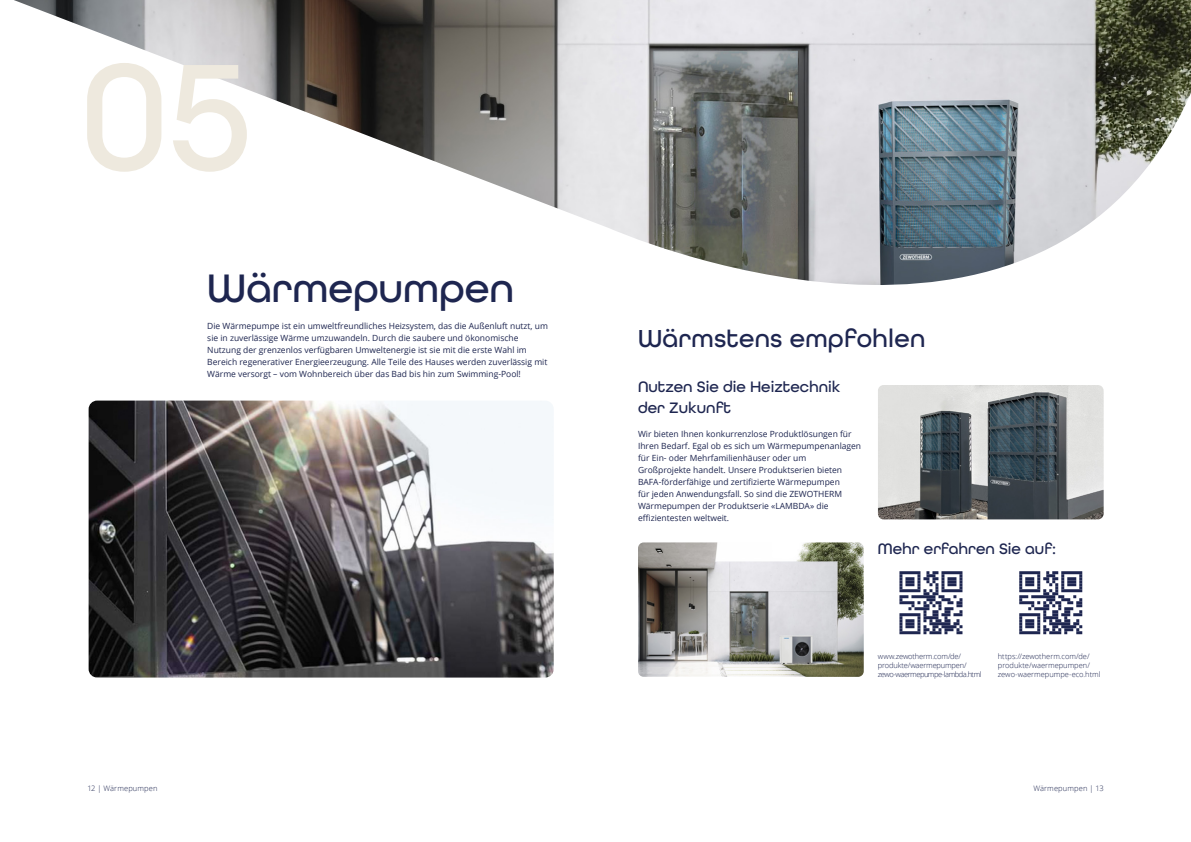
<style>
.page{position:relative;width:1191px;height:842px;background:#fff}
.page>*{position:absolute;margin:0;border:0;box-sizing:border-box;transform-origin:0 0}
.t1{font:500 160px "All Round Gothic";color:#eee9de}
.t2{font:500 42px "All Round Gothic";color:#1e2650}
.t3{font:500 26px "All Round Gothic";letter-spacing:.01em;color:#1e2650}
.t4{font:500 16px/21px "All Round Gothic";color:#1e2650}
.t5{font:8.5px/12px "Open Sans";color:#1e2650}
.t6{font:300 7.5px/9px "Open Sans";letter-spacing:-.005em;color:#1e2650}
.t7{font:300 7.5px/9px "Open Sans";letter-spacing:-.025em;color:#1e2650}
.t8{font:300 7.5px "Open Sans";letter-spacing:.015em;color:#1e2650}
</style>
<div class="page">
<img style="left:14px;top:0;width:1177px;height:285px">
<img style="left:89px;top:401px;width:465px;height:276px">
<img style="left:878px;top:385px;width:225px;height:134px">
<img style="left:638px;top:542px;width:225px;height:135px">
<svg style="left:1019px;top:571px;width:63px;height:63px"></svg>
<svg style="left:899px;top:571px;width:63px;height:63px"></svg>
<h1 class="t1" style="left:80px;top:21px;width:173px">05</h1>
<h2 class="t2" style="left:207px;top:263px;width:308px">Wärmepumpen</h2>
<p class="t5" style="left:207px;top:319px;width:342px">Die Wärmepumpe ist ein umweltfreundliches Heizsystem, das die Außenluft nutzt, um sie in zuverlässige Wärme umzuwandeln. Durch die saubere und ökonomische Nutzung der grenzenlos verfügbaren Umweltenergie ist sie mit die erste Wahl im Bereich regenerativer Energieerzeugung. Alle Teile des Hauses werden zuverlässig mit Wärme versorgt – vom Wohnbereich über das Bad bis hin zum Swimming-Pool!</p>
<h3 class="t3" style="left:638px;top:323px;width:289px">Wärmstens empfohlen</h3>
<h3 class="t4" style="left:638px;top:376px;width:204px">Nutzen Sie die Heiztechnik der Zukunft</h3>
<p class="t5" style="left:638px;top:427px;width:225px">Wir bieten Ihnen konkurrenzlose Produktlösungen für Ihren Bedarf. Egal ob es sich um Wärmepumpenanlagen für Ein- oder Mehrfamilienhäuser oder um Großprojekte handelt. Unsere Produktserien bieten BAFA-förderfähige und zertifizierte Wärmepumpen<br>für jeden Anwendungsfall. So sind die ZEWOTHERM Wärmepumpen der Produktserie «LAMBDA» die effizientesten weltweit.</p>
<h3 class="t4" style="left:878px;top:538px;width:180px">Mehr erfahren Sie auf:</h3>
<p class="t7" style="left:878px;top:651px;width:105px">www.zewotherm.com/de/ produkte/waermepumpen/ zewo-waermepumpe-lambda.html</p>
<p class="t6" style="left:998px;top:651px;width:104px">https://zewotherm.com/de/ produkte/waermepumpen/ zewo-waermepumpe-eco.html</p>
<p class="t8" style="left:87px;top:783px;width:72px">12 | Wärmepumpen</p>
<p class="t8" style="left:1033px;top:783px;width:72px">Wärmepumpen | 13</p>
</div>
